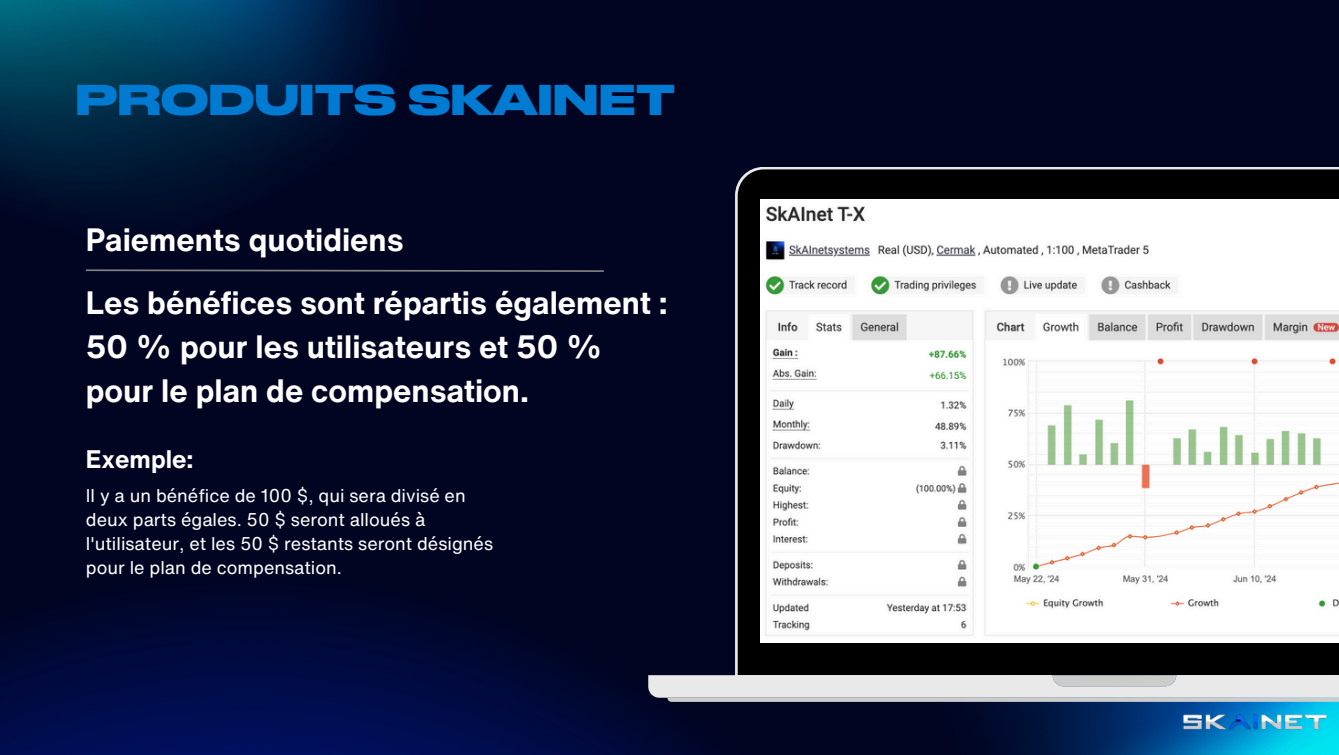
<style>
.page{position:relative;width:1339px;height:755px;background:#fff}
.page>*{position:absolute;margin:0;border:0;box-sizing:border-box;transform-origin:0 0}
.t1{font:700 40.5px "Druk Wide Cyr";color:#017ad2}
.t2{font:700 31.5px/43.9px "Helvetica Now Text";color:#fff}
.t3{font:700 24.75px "Helvetica Now Text";color:#fff}
.t4{font:18px/24.1px "Helvetica Now Text";color:#fff}
</style>
<div class="page">
<div style="left:0;top:0;width:1338px;height:754px;background:#010522"></div>
<img style="left:0;top:0;width:390px;height:202px">
<img style="left:881px;top:701px;width:457px;height:53px">
<img style="left:0;top:599px;width:881px;height:155px">
<img style="left:1179px;top:701px;width:148px;height:34px">
<svg style="left:648px;top:167px;width:690px;height:530px"></svg>
<svg style="left:1052px;top:675px;width:124px;height:11px"></svg>
<svg style="left:667px;top:697px;width:671px;height:4px;background:#c5c7c9"></svg>
<img style="left:760px;top:199px;width:578px;height:442px">
<svg style="left:86px;top:269px;width:518px;height:3px"></svg>
<p class="t1" style="left:75px;top:74px;width:601px">PRODUITS SKAINET</p>
<h2 class="t2" style="left:86px;top:217px;width:319px">Paiements quotidiens</h2>
<p class="t2" style="left:86px;top:280px;width:583px">Les bénéfices sont répartis également :<br>50 % pour les utilisateurs et 50 % pour le plan de compensation.</p>
<h3 class="t3" style="left:86px;top:441px;width:109px">Exemple:</h3>
<p class="t4" style="left:86px;top:482px;width:409px">Il y a un bénéfice de 100 $, qui sera divisé en deux parts égales. 50 $ seront alloués à l'utilisateur, et les 50 $ restants seront désignés pour le plan de compensation.</p>
</div>
